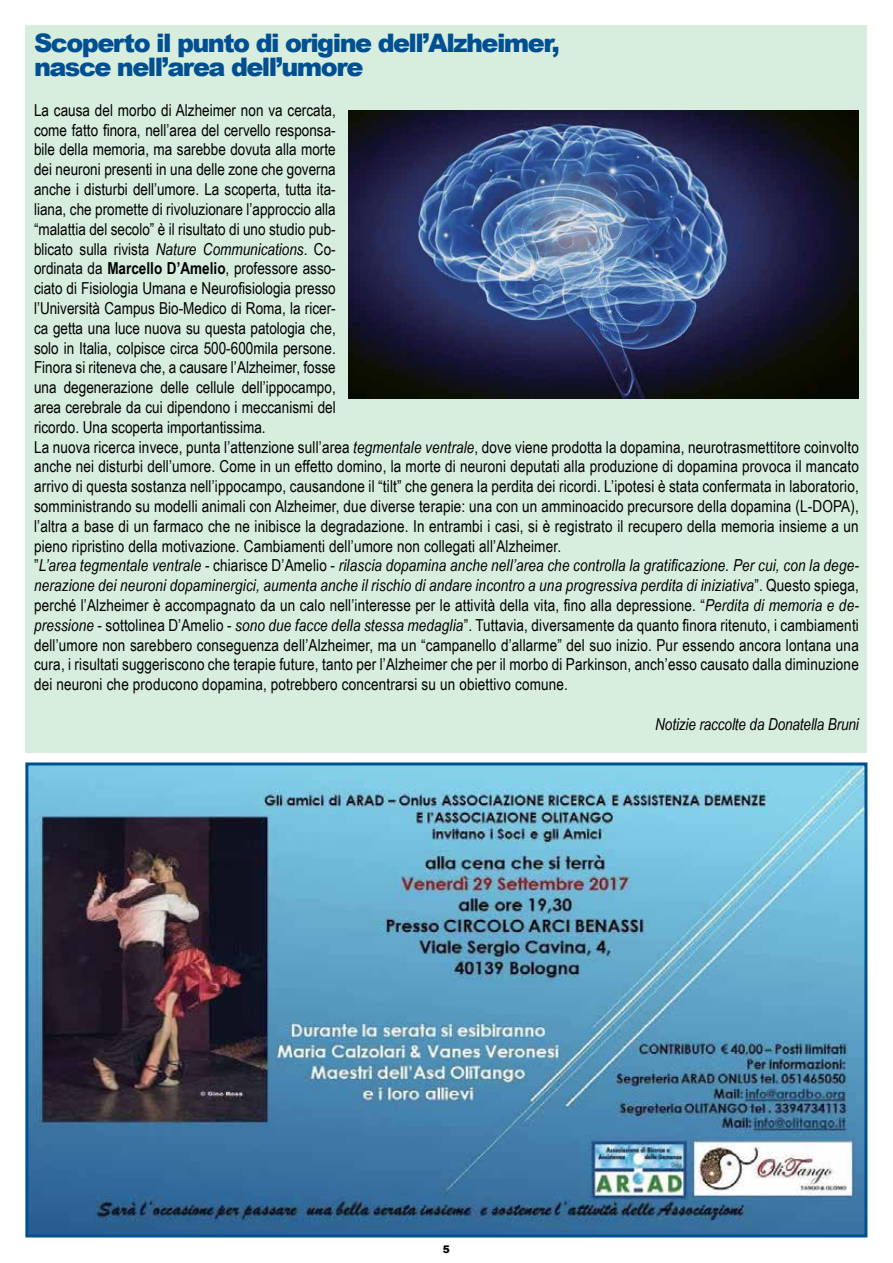
<style>
.page{position:relative;width:893px;height:1263px;background:#fff}
.page>*{position:absolute;margin:0;border:0;box-sizing:border-box;transform-origin:0 0}
.t1{font:900 25.5px/24px "Arial";letter-spacing:-.06em;color:#004f91}
.t2{font:16.5px/19.8px "Arial Narrow";letter-spacing:.01em;color:#000}
.t3{font:italic 16.5px "Arial Narrow";letter-spacing:-.005em;color:#000}
.t4{font:900 10.5px "Arial";color:#000}
.s1{font-style:italic}
.s2{font-weight:700}
</style>
<div class="page">
<div style="left:26px;top:26px;width:841px;height:727px;background:#d7eddd"></div>
<img style="left:349px;top:111px;width:510px;height:287px">
<img style="left:29px;top:766px;width:834px;height:467px">
<div style="left:25px;top:762px;width:842px;height:475px;border:3px solid #004f91"></div>
<h1 class="t1" style="left:34px;top:30px;width:527px">Scoperto il punto di origine dell’Alzheimer, nasce nell’area dell’umore</h1>
<p class="t2" style="left:34px;top:100px;width:826px">La causa del morbo di Alzheimer non va cercata,<br>come fatto finora, nell’area del cervello responsa-<br>bile della memoria, ma sarebbe dovuta alla morte<br>dei neuroni presenti in una delle zone che governa<br>anche i disturbi dell’umore. La scoperta, tutta ita-<br>liana, che promette di rivoluzionare l’approccio alla<br>“malattia del secolo” è il risultato di uno studio pub-<br>blicato sulla rivista <span class="s1">Nature Communications</span>. Co-<br>ordinata da <span class="s2">Marcello D’Amelio</span>, professore asso-<br>ciato di Fisiologia Umana e Neurofisiologia presso<br>l’Università Campus Bio-Medico di Roma, la ricer-<br>ca getta una luce nuova su questa patologia che,<br>solo in Italia, colpisce circa 500-600mila persone.<br>Finora si riteneva che, a causare l’Alzheimer, fosse<br>una degenerazione delle cellule dell’ippocampo,<br>area cerebrale da cui dipendono i meccanismi del<br>ricordo. Una scoperta importantissima.<br>La nuova ricerca invece, punta l’attenzione sull’area <span class="s1">tegmentale ventrale</span>, dove viene prodotta la dopamina, neurotrasmettitore coinvolto anche nei disturbi dell’umore. Come in un effetto domino, la morte di neuroni deputati alla produzione di dopamina provoca il mancato arrivo di questa sostanza nell’ippocampo, causandone il “tilt” che genera la perdita dei ricordi. L’ipotesi è stata confermata in laboratorio, somministrando su modelli animali con Alzheimer, due diverse terapie: una con un amminoacido precursore della dopamina (L-DOPA), l’altra a base di un farmaco che ne inibisce la degradazione. In entrambi i casi, si è registrato il recupero della memoria insieme a un pieno ripristino della motivazione. Cambiamenti dell’umore non collegati all’Alzheimer.<br>”<span class="s1">L’area tegmentale ventrale</span> - chiarisce D’Amelio - <span class="s1">rilascia dopamina anche nell’area che controlla la gratificazione. Per cui, con la dege&shy;nerazione dei neuroni dopaminergici, aumenta anche il rischio di andare incontro a una progressiva perdita di iniziativa</span>”. Questo spiega, perché l’Alzheimer è accompagnato da un calo nell’interesse per le attività della vita, fino alla depressione. “<span class="s1">Perdita di memoria e de&shy;pressione</span> - sottolinea D’Amelio - <span class="s1">sono due facce della stessa medaglia</span>”. Tuttavia, diversamente da quanto finora ritenuto, i cambiamenti dell’umore non sarebbero conseguenza dell’Alzheimer, ma un “campanello d’allarme” del suo inizio. Pur essendo ancora lontana una cura, i risultati suggeriscono che terapie future, tanto per l’Alzheimer che per il morbo di Parkinson, anch’esso causato dalla diminuzione dei neuroni che producono dopamina, potrebbero concentrarsi su un obiettivo comune.</p>
<p class="t3" style="left:655px;top:712px;width:205px">Notizie raccolte da Donatella Bruni</p>
<p class="t4" style="left:443px;top:1241px;width:9px">5</p>
</div>
